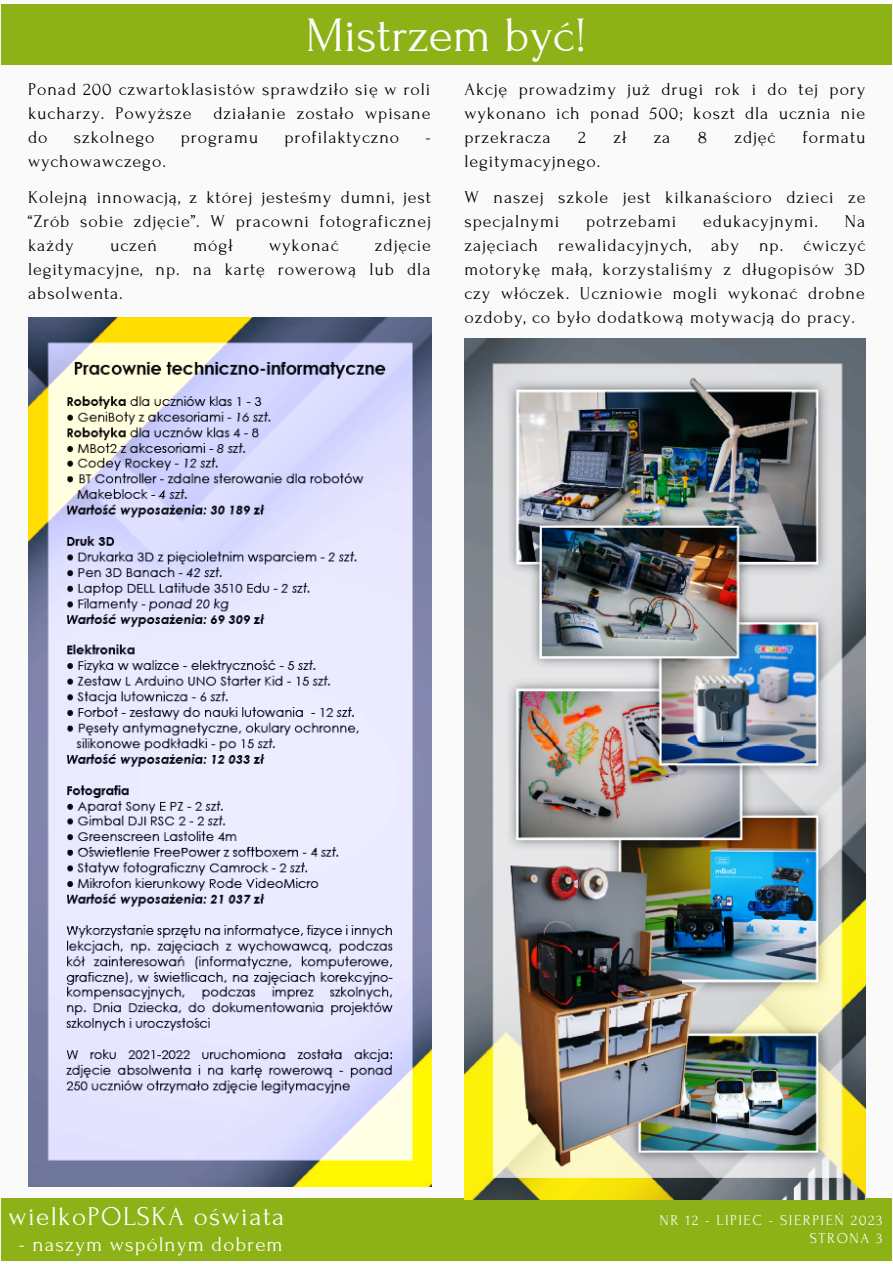
<style>
.page{position:relative;width:893px;height:1264px;background:#fff}
.page>*{position:absolute;margin:0;border:0;box-sizing:border-box;transform-origin:0 0}
.t1{font:49.5px "Forum";color:#fff}
.t2{font:27px "Forum";letter-spacing:.05em;color:#fff}
.t3{font:21px "Forum";letter-spacing:.05em;color:#fff}
.t4{font:19.8px "Forum";letter-spacing:.1em;color:#fafafa}
.t5{font:18px/24px "Forum";letter-spacing:.05em;color:#000;text-align:justify}
.t6{font:15px "Forum";letter-spacing:.1em;color:#fafafa}
</style>
<div class="page">
<div style="left:0;top:0;width:892px;height:1262px;background:#fafafa"></div>
<div style="left:1px;top:4px;width:890px;height:61px;background:#8db217"></div>
<div style="left:1px;top:1198px;width:890px;height:63px;background:#8db217"></div>
<img style="left:28px;top:317px;width:404px;height:869px">
<img style="left:464px;top:338px;width:401px;height:861px">
<p class="t1" style="left:306px;top:9px;width:283px">Mistrzem być!</p>
<p class="t5" style="left:28px;top:77px;width:404px">Ponad 200 czwartoklasistów sprawdziło się w roli kucharzy. Powyższe działanie zostało wpisane do</p>
<p class="t5" style="left:74px;top:125px;width:82px">szkolnego</p>
<p class="t5" style="left:181px;top:125px;width:79px">programu</p>
<p class="t5" style="left:284px;top:125px;width:116px">profilaktyczno</p>
<p class="t5" style="left:425px;top:125px;width:7px">-</p>
<p class="t5" style="left:28px;top:149px;width:139px">wychowawczego.</p>
<p class="t5" style="left:28px;top:185px;width:404px">Kolejną innowacją, z której jesteśmy dumni, jest “Zrób sobie zdjęcie”. W pracowni fotograficznej każdy</p>
<p class="t5" style="left:28px;top:233px;width:404px;text-indent:347px">zdjęcie legitymacyjne, np. na kartę rowerową lub dla absolwenta.</p>
<p class="t5" style="left:110px;top:233px;width:48px">uczeń</p>
<p class="t5" style="left:193px;top:233px;width:41px">mógł</p>
<p class="t5" style="left:269px;top:233px;width:71px">wykonać</p>
<p class="t5" style="left:464px;top:77px;width:402px">Akcję prowadzimy już drugi rok i do tej pory wykonano ich ponad 500; koszt dla ucznia nie przekracza</p>
<p class="t5" style="left:578px;top:125px;width:9px">2</p>
<p class="t5" style="left:613px;top:125px;width:14px">zł</p>
<p class="t5" style="left:653px;top:125px;width:18px">za</p>
<p class="t5" style="left:698px;top:125px;width:11px">8</p>
<p class="t5" style="left:734px;top:125px;width:42px">zdjęć</p>
<p class="t5" style="left:802px;top:125px;width:64px">formatu</p>
<p class="t5" style="left:464px;top:149px;width:137px">legitymacyjnego.</p>
<p class="t5" style="left:464px;top:185px;width:402px">W naszej szkole jest kilkanaścioro dzieci ze specjalnymi</p>
<p class="t5" style="left:586px;top:209px;width:92px">potrzebami</p>
<p class="t5" style="left:703px;top:209px;width:116px">edukacyjnymi.</p>
<p class="t5" style="left:464px;top:209px;width:402px;text-indent:380px">Na zajęciach rewalidacyjnych, aby np. ćwiczyć motorykę małą, korzystaliśmy z długopisów 3D czy włóczek. Uczniowie mogli wykonać drobne ozdoby, co było dodatkową motywacją do pracy.</p>
<p class="t2" style="left:9px;top:1202px;width:277px">wielkoPOLSKA oświata</p>
<p class="t4" style="left:787px;top:1209px;width:81px">PAGE 02</p>
<p class="t3" style="left:19px;top:1233px;width:265px">- naszym wspólnym dobrem</p>
<p class="t6" style="left:809px;top:1229px;width:74px">STRONA 3</p>
<p class="t6" style="left:659px;top:1211px;width:224px">NR 12 - LIPIEC - SIERPIEŃ 2023</p>
</div>
